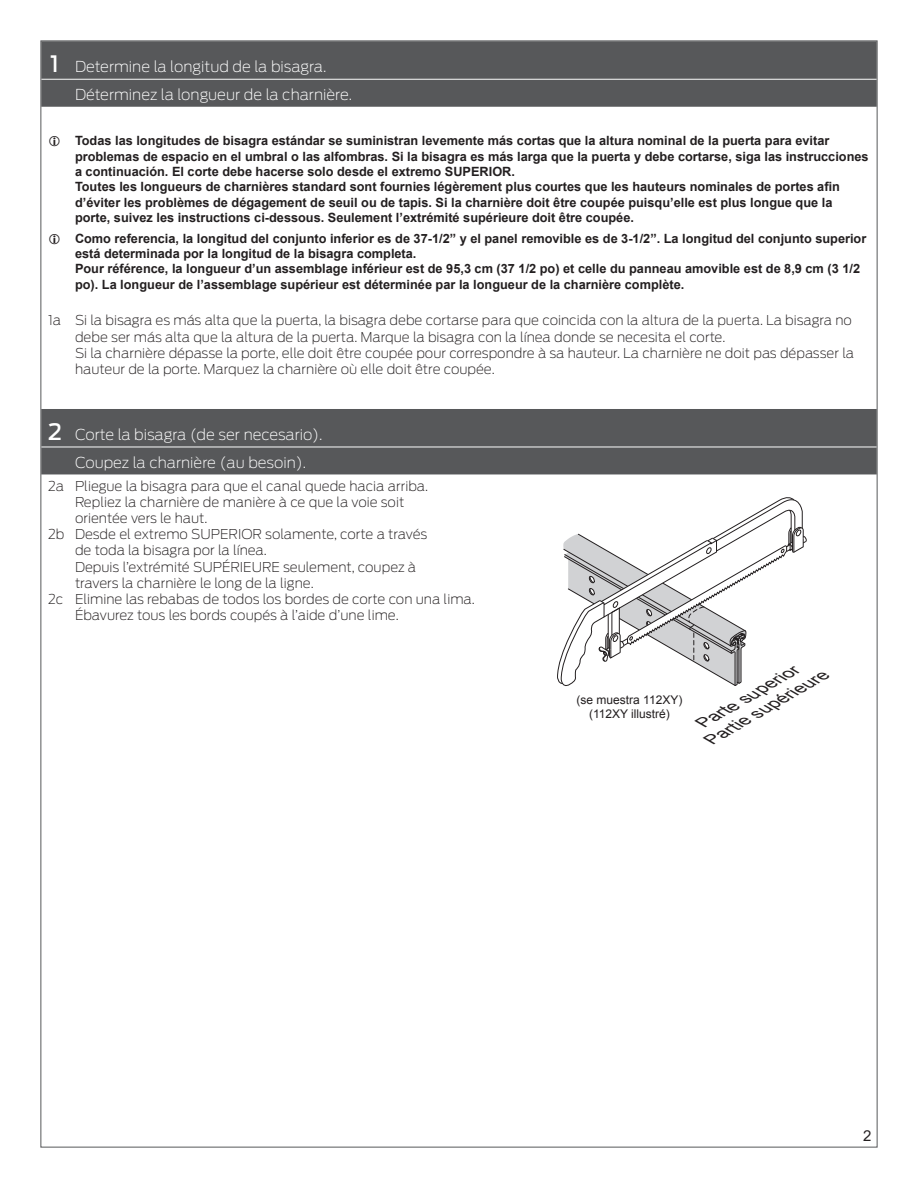
<style>
.page{position:relative;width:918px;height:1188px;background:#fff}
.page>*{position:absolute;margin:0;border:0;box-sizing:border-box;transform-origin:0 0}
.t1{font:italic 15.6px/18.8px "Arial";color:#231f20;scale:1.15 1}
.Instruction_Numberin{font:200 15px "Antenna";color:#fff}
.Table_Body{font:15px "Arial";color:#231f20}
.t2{font:200 13.5px/16.2px "Antenna";color:#231f20}
.t3{font:700 12.75px/15.3px "Arial";color:#231f20}
.t4{font:12px/14.4px "Arial";color:#231f20;text-align:center}
.s1{font-weight:500;font-size:22.5px}
</style>
<div class="page">
<div style="left:41px;top:41px;width:836px;height:38px;background:#57585a"></div>
<div style="left:41px;top:80px;width:836px;height:27px;background:#57585a"></div>
<div style="left:41px;top:409px;width:836px;height:37px;background:#57585a"></div>
<div style="left:41px;top:447px;width:836px;height:27px;background:#57585a"></div>
<svg style="left:557px;top:497px;width:250px;height:189px"></svg>
<p class="Instruction_Numberin" style="left:50px;top:57px;width:278px"><span class="s1">1</span> Determine la longitud de la bisagra.</p>
<p class="Instruction_Numberin" style="left:75px;top:85px;width:279px">Déterminez la longueur de la charnière.</p>
<p class="t3" style="left:75px;top:133px;width:795px">Todas las longitudes de bisagra estándar se suministran levemente más cortas que la altura nominal de la puerta para evitar problemas de espacio en el umbral o las alfombras. Si la bisagra es más larga que la puerta y debe cortarse, siga las instrucciones a continuación. El corte debe hacerse solo desde el extremo SUPERIOR.<br>Toutes les longueurs de charnières standard sont fournies légèrement plus courtes que les hauteurs nominales de portes afin d’éviter les problèmes de dégagement de seuil ou de tapis. Si la charnière doit être coupée puisqu’elle est plus longue que la porte, suivez les instructions ci-dessous. Seulement l’extrémité supérieure doit être coupée.</p>
<p class="t3" style="left:75px;top:231px;width:793px">Como referencia, la longitud del conjunto inferior es de 37-1/2” y el panel removible es de 3-1/2”. La longitud del conjunto superior está determinada por la longitud de la bisagra completa.<br>Pour référence, la longueur d’un assemblage inférieur est de 95,3 cm (37 1/2 po) et celle du panneau amovible est de 8,9 cm (3 1/2 po). La longueur de l’assemblage supérieur est déterminée par la longueur de la charnière complète.</p>
<p class="t2" style="left:75px;top:312px;width:781px;text-indent:-27px">1a Si la bisagra es más alta que la puerta, la bisagra debe cortarse para que coincida con la altura de la puerta. La bisagra no debe ser más alta que la altura de la puerta. Marque la bisagra con la línea donde se necesita el corte.<br>Si la charnière dépasse la porte, elle doit être coupée pour correspondre à sa hauteur. La charnière ne doit pas dépasser la hauteur de la porte. Marquez la charnière où elle doit être coupée.</p>
<p class="Instruction_Numberin" style="left:48px;top:425px;width:276px"><span class="s1">2</span> Corte la bisagra (de ser necesario).</p>
<p class="Instruction_Numberin" style="left:75px;top:453px;width:233px">Coupez la charnière (au besoin).</p>
<p class="t2" style="left:75px;top:477px;width:355px;text-indent:-27px">2a Pliegue la bisagra para que el canal quede hacia arriba.<br>Repliez la charnière de manière à ce que la voie soit orientée vers le haut.</p>
<p class="t2" style="left:75px;top:526px;width:354px;text-indent:-27px">2b Desde el extremo SUPERIOR solamente, corte a través de toda la bisagra por la línea.<br>Depuis l’extrémité SUPÉRIEURE seulement, coupez à travers la charnière le long de la ligne.</p>
<p class="t2" style="left:75px;top:591px;width:401px;text-indent:-27px">2c Elimine las rebabas de todos los bordes de corte con una lima.<br>Ébavurez tous les bords coupés à l’aide d’une lime.</p>
<p class="t4" style="left:577px;top:692px;width:107px">(se muestra 112XY) (112XY illustré)</p>
<p class="t1" style="left:696px;top:716px;width:121px;rotate:-30deg">Parte superior<br>Partie supérieure</p>
<p class="Table_Body" style="left:863px;top:1125px;width:10px">2</p>
</div>
